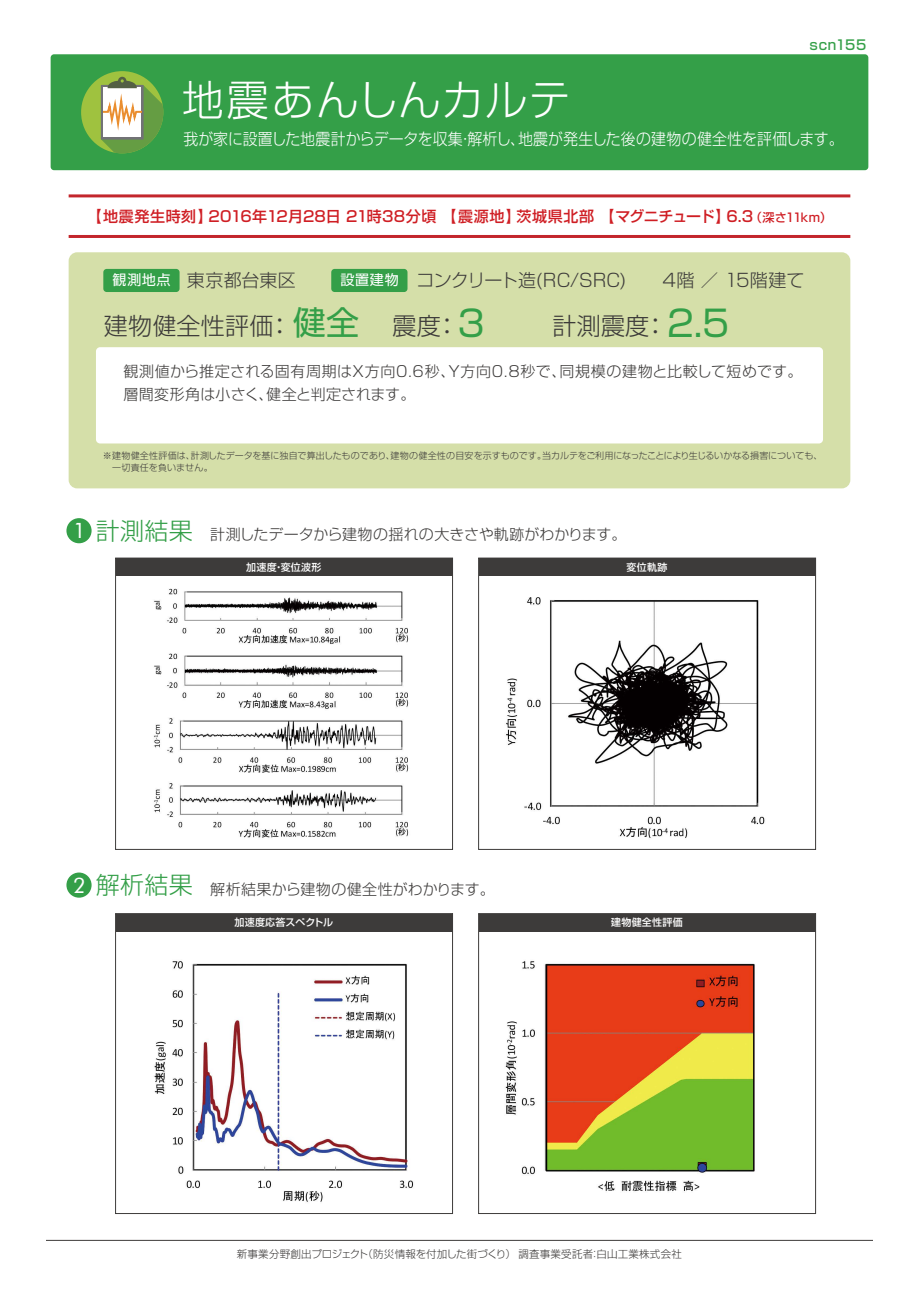
<style>
.page{position:relative;width:919px;height:1289px;background:#fff}
.page>*{position:absolute;margin:0;border:0;box-sizing:border-box;transform-origin:0 0}
.t1{font:300 42px "Shin Go Pro";letter-spacing:.035em;color:#fff}
.t2{font:36px "Shin Go Pro";color:#349f48}
.t3{font:33px "Shin Go Pro";color:#349f48}
.t4{font:300 24px "Shin Go Pro";letter-spacing:.01em;color:#3d3b3a}
.t5{font:300 24px "Shin Go Pro";letter-spacing:.01em;color:#349f48}
.t6{font:300 18px "Shin Go Pro";color:#3d3b3a}
.t7{font:300 16.05px "Shin Go Pro";color:#fff;scale:.93 1}
.t8{font:300 15px/23.2px "Shin Go Pro";letter-spacing:.02em;color:#3d3b3a}
.t9{font:500 15px "Shin Go Pro";letter-spacing:.02em;color:#cf1e24}
.t10{font:300 15px "Shin Go Pro";letter-spacing:-.005em;color:#3d3b3a}
.t11{font:14.1px "Shin Go Pro";letter-spacing:.05em;color:#fff}
.t12{font:500 13.5px "Shin Go Pro";letter-spacing:.055em;color:#349f48}
.t13{font:300 10.5px "Shin Go Pro";letter-spacing:.02em;color:#3d3b3a}
.t14{font:500 10.05px "Shin Go Pro";letter-spacing:.03em;color:#fff}
.t15{font:500 10.05px "Shin Go Pro";letter-spacing:.005em;color:#fff}
.t16{font:300 9px/12px "Shin Go Pro";color:#3d3b3a}
.s1{font-size:12px}
.s2{font-family:"Koz Go Pr 6 N";font-weight:400}
.s3{font-family:"Futura BT";font-weight:400;font-size:21.45px;color:#fff}
</style>
<div class="page">
<div style="left:69px;top:252px;width:781px;height:236px;background:#d5dfa9;border-radius:9px"></div>
<div style="left:51px;top:54px;width:817px;height:116px;background:#349f48;border-radius:3px"></div>
<hr style="left:69px;top:235px;width:781px;height:3px;background:#c3262c">
<hr style="left:69px;top:194px;width:781px;height:3px;background:#c3262c">
<div style="left:96px;top:347px;width:727px;height:96px;background:#fff;border-radius:4px"></div>
<div style="left:103px;top:269px;width:76px;height:23px;background:#349f48;border-radius:3px"></div>
<div style="left:66px;top:518px;width:26px;height:25px;background:#349f48;border-radius:50%"></div>
<div style="left:66px;top:872px;width:26px;height:25px;background:#349f48;border-radius:50%"></div>
<hr style="left:46px;top:1240px;width:826px;height:1px;background:#3d3b3a">
<div style="left:331px;top:269px;width:76px;height:23px;background:#349f48;border-radius:3px"></div>
<div style="left:81px;top:71px;width:82px;height:82px;background:#9fc23f;border-radius:50%"></div>
<div style="left:118px;top:77px;width:8px;height:7px;background:#546044;border-radius:50%"></div>
<svg style="left:101px;top:79px;width:62px;height:74px"></svg>
<img style="left:143px;top:582px;width:643px;height:622px">
<div style="left:116px;top:558px;width:336px;height:18px;background:#3d3b3a"></div>
<div style="left:116px;top:913px;width:336px;height:18px;background:#3d3b3a"></div>
<div style="left:478px;top:558px;width:337px;height:18px;background:#3d3b3a"></div>
<div style="left:478px;top:913px;width:337px;height:18px;background:#3d3b3a"></div>
<h1 class="t1" style="left:182px;top:66px;width:390px">地震あんしんカルテ</h1>
<h3 class="t12" style="left:809px;top:34px;width:58px">scn155</h3>
<h3 class="t7" style="left:183px;top:126px;width:711px">我が家に設置した地震計からデータを収集・解析し、地震が発生した後の建物の健全性を評価します。</h3>
<h3 class="t9" style="left:87px;top:204px;width:746px">【地震発生時刻】2016年12月28日 21時38分頃 【震源地】茨城県北部 【マグニチュード】6.3<span class="s1">（深さ11km）</span></h3>
<h3 class="t6" style="left:187px;top:265px;width:110px">東京都台東区</h3>
<h3 class="t6" style="left:416px;top:265px;width:389px">コンクリート造(RC/SRC)　　4階 ／ 15階建て</h3>
<h3 class="t11" style="left:113px;top:268px;width:60px">観測地点</h3>
<h3 class="t11" style="left:340px;top:268px;width:60px">設置建物</h3>
<h3 class="t3" style="left:293px;top:295px;width:68px">健全</h3>
<h2 class="t2" style="left:457px;top:294px;width:29px">3</h2>
<h2 class="t2" style="left:667px;top:294px;width:64px">2.5</h2>
<h3 class="t8" style="left:123px;top:358px;width:680px">観測値から推定される固有周期はX方向0.6秒、Y方向0.8秒で、同規模の建物と比較して短めです。層間変形角は小さく、健全と判定されます。</h3>
<h3 class="t4" style="left:104px;top:306px;width:189px">建物健全性評価<span class="s2">：</span></h3>
<h3 class="t4" style="left:392px;top:306px;width:68px">震度<span class="s2">：</span></h3>
<h3 class="t4" style="left:552px;top:306px;width:116px">計測震度<span class="s2">：</span></h3>
<p class="t16" style="left:103px;top:448px;width:721px">※建物健全性評価は、計測したデータを基に独自で算出したものであり、建物の健全性の目安を示すものです。当カルテをご利用になったことにより生じるいかなる損害についても、　一切責任を負いません。</p>
<h3 class="t5" style="left:73px;top:511px;width:121px"><span class="s3">1</span> 計測結果</h3>
<h3 class="t10" style="left:210px;top:521px;width:418px">計測したデータから建物の揺れの大きさや軌跡がわかります。</h3>
<p class="t14" style="left:246px;top:559px;width:77px">加速度・変位波形</p>
<p class="t14" style="left:626px;top:559px;width:42px">変位軌跡</p>
<h3 class="t5" style="left:73px;top:865px;width:121px"><span class="s3">2</span> 解析結果</h3>
<h3 class="t8" style="left:210px;top:875px;width:286px">解析結果から建物の健全性がわかります。</h3>
<p class="t15" style="left:234px;top:914px;width:100px">加速度応答スペクトル</p>
<p class="t14" style="left:611px;top:914px;width:73px">建物健全性評価</p>
<p class="t13" style="left:237px;top:1245px;width:446px">新事業分野創出プロジェクト（防災情報を付加した街づくり） 調査事業受託者：白山工業株式会社</p>
</div>
